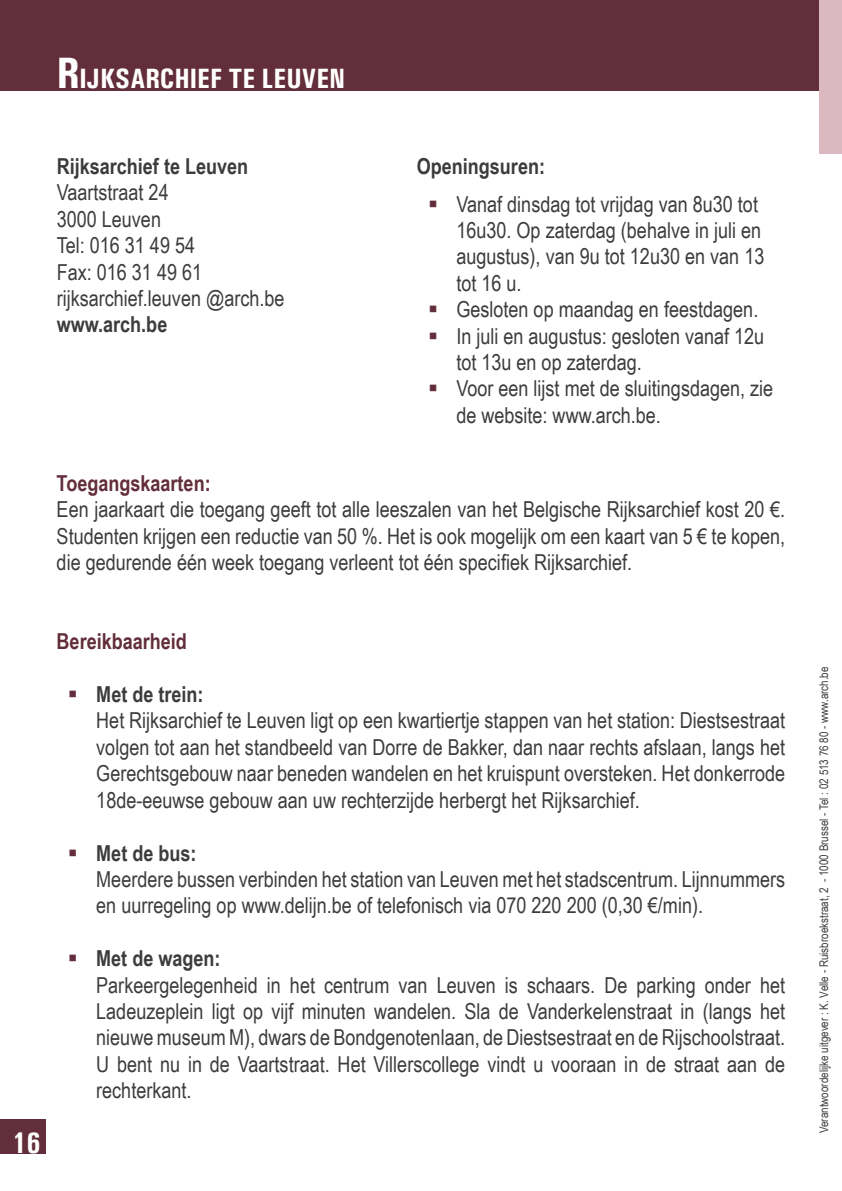
<style>
.page{position:relative;width:842px;height:1191px;background:#fff}
.page>*{position:absolute;margin:0;border:0;box-sizing:border-box;transform-origin:0 0}
.t1{font:700 condensed 30px "Univers";color:#fff}
.t2{font:700 condensed 28px "Univers";color:#fff}
.t3{font:22px/26.4px "Arial Narrow";color:#3c3c3b}
.t4{font:700 22px "Arial Narrow";color:#3c3c3b}
.t5{font:700 22px "Arial Narrow";color:#632e3b}
.t6{font:12px "Arial Narrow";color:#3c3c3b}
.s1{font-size:44px}
</style>
<div class="page">
<div style="left:0;top:0;width:842px;height:91px;background:#632e3b"></div>
<div style="left:0;top:1119px;width:45px;height:34px;background:#632e3b"></div>
<div style="left:819px;top:0;width:23px;height:153px;background:#dcb9c0"></div>
<p class="t2" style="left:57px;top:61px;width:290px"><span class="s1">R</span>IJKSARCHIEF TE LEUVEN</p>
<p class="t4" style="left:57px;top:149px;width:193px">Rijksarchief te Leuven</p>
<p class="t3" style="left:57px;top:178px;width:229px">Vaartstraat 24<br>3000 Leuven<br>Tel: 016 31 49 54<br>Fax: 016 31 49 61 rijksarchief.leuven @arch.be</p>
<p class="t4" style="left:57px;top:308px;width:112px">www.arch.be</p>
<p class="t4" style="left:417px;top:149px;width:130px">Openingsuren:</p>
<p class="t3" style="left:456px;top:190px;width:318px">Vanaf dinsdag tot vrijdag van 8u30 tot<br>16u30. Op zaterdag (behalve in juli en augustus), van 9u tot 12u30 en van 13 tot 16 u.<br>Gesloten op maandag en feestdagen.<br>In juli en augustus: gesloten vanaf 12u tot 13u en op zaterdag.<br>Voor een lijst met de sluitingsdagen, zie de website: www.arch.be.</p>
<p class="t5" style="left:57px;top:466px;width:156px">Toegangskaarten:</p>
<p class="t3" style="left:57px;top:495px;width:730px;text-align:justify">Een jaarkaart die toegang geeft tot alle leeszalen van het Belgische Rijksarchief kost 20 €.<br>Studenten krijgen een reductie van 50 %. Het is ook mogelijk om een kaart van 5 € te kopen, die gedurende één week toegang verleent tot één specifiek Rijksarchief.</p>
<h1 class="t1" style="left:12px;top:1124px;width:30px">16</h1>
<p class="t5" style="left:57px;top:625px;width:132px">Bereikbaarheid</p>
<p class="t4" style="left:96px;top:677px;width:109px">Met de trein:</p>
<p class="t3" style="left:96px;top:706px;width:690px;text-align:justify">Het Rijksarchief te Leuven ligt op een kwartiertje stappen van het station: Diestsestraat volgen tot aan het standbeeld van Dorre de Bakker, dan naar rechts afslaan, langs het Gerechtsgebouw naar beneden wandelen en het kruispunt oversteken. Het donkerrode 18de-eeuwse gebouw aan uw rechterzijde herbergt het Rijksarchief.</p>
<p class="t4" style="left:96px;top:836px;width:102px">Met de bus:</p>
<p class="t3" style="left:96px;top:865px;width:690px">Meerdere bussen verbinden het station van Leuven met het stadscentrum. Lijnnummers en uurregeling op www.delijn.be of telefonisch via 070 220 200 (0,30 €/min).</p>
<p class="t4" style="left:96px;top:941px;width:126px">Met de wagen:</p>
<p class="t3" style="left:96px;top:970px;width:690px;text-align:justify">Parkeergelegenheid in het centrum van Leuven is schaars. De parking onder het Ladeuzeplein ligt op vijf minuten wandelen. Sla de Vanderkelenstraat in (langs het nieuwe museum M), dwars de Bondgenotenlaan, de Diestsestraat en de Rijschoolstraat.<br>U bent nu in de Vaartstraat. Het Villerscollege vindt u vooraan in de straat aan de rechterkant.</p>
<p class="t6" style="left:815px;top:1133px;width:468px;rotate:-90deg">Verantwoordelijke uitgever : K. Velle - Ruisbroekstraat, 2 - 1000 Brussel - Tel : 02 513 76 80 - www.arch.be</p>
</div>
